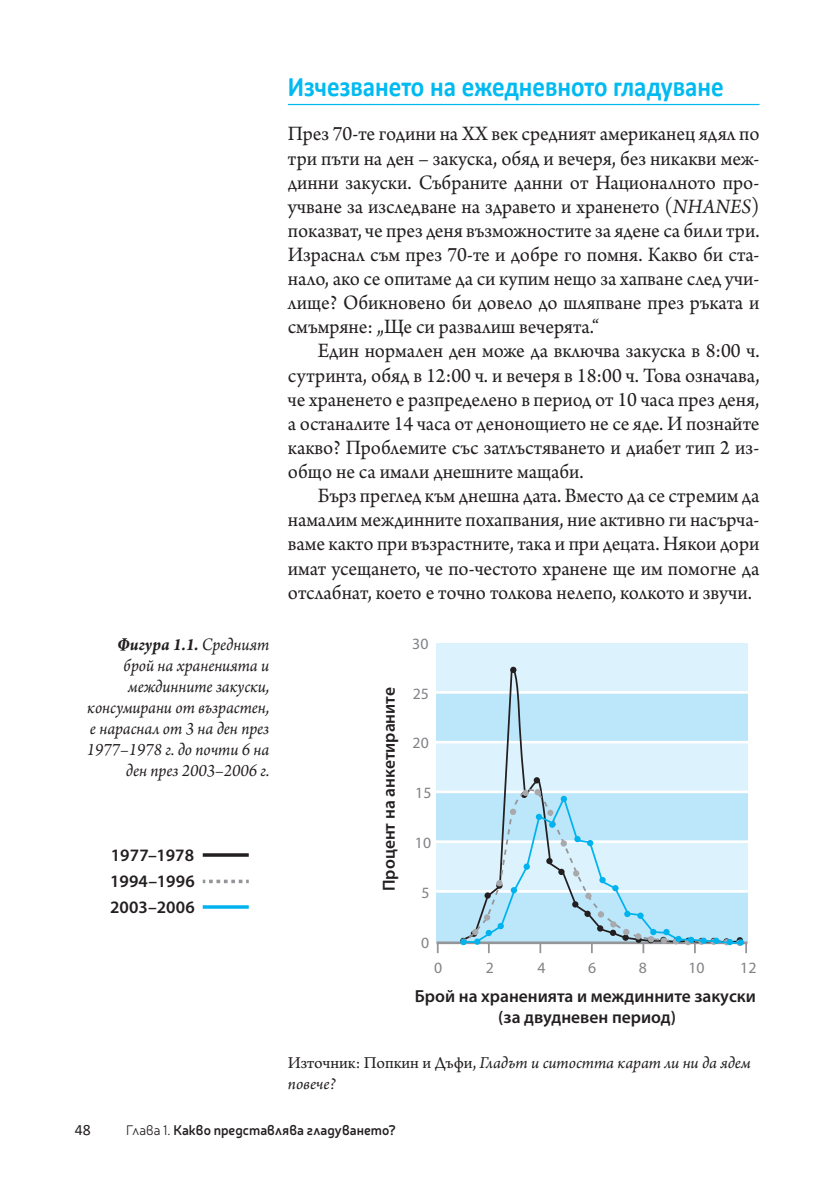
<style>
.page{position:relative;width:834px;height:1191px;background:#fff}
.page>*{position:absolute;margin:0;border:0;box-sizing:border-box;transform-origin:0 0}
.t1{font:700 28.35px "Calibri";color:#00baf1;scale:.88 1}
.t2{font:21.53px/24.2px "Arno Pro";color:#231f20;text-align:justify;scale:.96 1}
.t3{font:italic 18.38px/21px "Arno Pro";letter-spacing:-.005em;color:#231f20;text-align:right;scale:.95 1}
.t4{font:600 17.5px/26.4px "Myriad Pro";color:#231f20;text-align:center}
.t5{font:italic 17.5px/21px "Arno Pro";letter-spacing:-.005em;color:#231f20}
.t6{font:15.75px "Myriad Pro";letter-spacing:.005em;color:#808285}
.t7{font:15.75px "Calibri";color:#231f20}
.t8{font:600 14px "Neris";color:#231f20;scale:.95 1}
.s1{font-weight:700}
.s2{font-style:italic}
.s3{font-style:normal}
.s4{font-weight:300}
</style>
<div class="page">
<hr style="left:288px;top:104px;width:471px;height:1px;background:#00baf1">
<div style="left:436px;top:693px;width:311px;height:49px;background:#bce6fa"></div>
<div style="left:436px;top:742px;width:311px;height:50px;background:#dcf2fc"></div>
<div style="left:436px;top:643px;width:311px;height:50px;background:#dcf2fc"></div>
<div style="left:436px;top:792px;width:311px;height:50px;background:#bce6fa"></div>
<div style="left:436px;top:841px;width:311px;height:50px;background:#dcf2fc"></div>
<div style="left:436px;top:891px;width:311px;height:51px;background:#bce6fa"></div>
<hr style="left:434px;top:890px;width:314px;height:2px;background:#fff">
<hr style="left:434px;top:840px;width:314px;height:3px;background:#fff">
<hr style="left:434px;top:790px;width:314px;height:3px;background:#fff">
<hr style="left:434px;top:741px;width:314px;height:2px;background:#fff">
<hr style="left:434px;top:691px;width:314px;height:2px;background:#fff">
<hr style="left:436px;top:941px;width:311px;height:3px;background:#939598">
<svg style="left:539px;top:944px;width:2px;height:9px"></svg>
<svg style="left:460px;top:667px;width:283px;height:226px"></svg>
<div style="left:510px;top:666px;width:6px;height:7px;background:#231f20;border-radius:50%"></div>
<div style="left:533px;top:777px;width:7px;height:6px;background:#231f20;border-radius:50%"></div>
<svg style="left:480px;top:781px;width:255px;height:12px"></svg>
<div style="left:522px;top:789px;width:6px;height:7px;background:#a8a9ad;border-radius:50%"></div>
<svg style="left:534px;top:789px;width:6px;height:4px"></svg>
<svg style="left:694px;top:944px;width:10px;height:9px"></svg>
<svg style="left:461px;top:793px;width:282px;height:151px"></svg>
<svg style="left:460px;top:914px;width:30px;height:39px"></svg>
<svg style="left:485px;top:929px;width:7px;height:7px"></svg>
<div style="left:497px;top:923px;width:7px;height:6px;background:#00b3ef;border-radius:50%"></div>
<div style="left:510px;top:887px;width:7px;height:6px;background:#00b3ef;border-radius:50%"></div>
<div style="left:523px;top:863px;width:7px;height:6px;background:#00b3ef;border-radius:50%"></div>
<svg style="left:535px;top:813px;width:7px;height:7px"></svg>
<svg style="left:549px;top:821px;width:6px;height:6px"></svg>
<div style="left:560px;top:796px;width:7px;height:6px;background:#00b3ef;border-radius:50%"></div>
<svg style="left:574px;top:836px;width:6px;height:6px"></svg>
<svg style="left:587px;top:840px;width:6px;height:6px"></svg>
<svg style="left:599px;top:877px;width:6px;height:6px"></svg>
<svg style="left:612px;top:885px;width:6px;height:6px"></svg>
<div style="left:624px;top:910px;width:6px;height:7px;background:#00b3ef;border-radius:50%"></div>
<div style="left:637px;top:912px;width:6px;height:7px;background:#00b3ef;border-radius:50%"></div>
<svg style="left:635px;top:929px;width:46px;height:24px"></svg>
<svg style="left:687px;top:936px;width:7px;height:7px"></svg>
<div style="left:700px;top:937px;width:6px;height:7px;background:#00b3ef;border-radius:50%"></div>
<div style="left:713px;top:937px;width:6px;height:7px;background:#00b3ef;border-radius:50%"></div>
<svg style="left:723px;top:937px;width:23px;height:16px"></svg>
<hr style="left:203px;top:853px;width:46px;height:3px;background:#231f20">
<svg style="left:203px;top:879px;width:46px;height:4px"></svg>
<hr style="left:203px;top:905px;width:46px;height:3px;background:#00b3ef">
<p class="t3" style="left:87px;top:635px;width:193px"><span class="s1">Фигура 1.1.</span> Средният брой на храненията и междинните закуски, консумирани от възрастен, е нараснал от 3 на ден през<br>1977–1978 г. до почти 6 на ден през 2003–2006 г.</p>
<p class="t4" style="left:110px;top:841px;width:86px;text-align:justify">1977–1978<br>1994–1996<br>2003–2006</p>
<h1 class="t1" style="left:288px;top:67px;width:496px">Изчезването на ежедневното гладуване</h1>
<p class="t2" style="left:288px;top:123px;width:492px">През 70-те години на XX век средният американец ядял по три пъти на ден – закуска, обяд и вечеря, без никакви меж&shy;динни закуски. Събраните данни от Националното про&shy;учване за изследване на здравето и храненето (<span class="s2">NHANES</span>) показват, че през деня възможностите за ядене са били три.<br>Израснал съм през 70-те и добре го помня. Какво би ста&shy;нало, ако се опитаме да си купим нещо за хапване след учи&shy;лище? Обикновено би довело до шляпване през ръката и смъмряне: „Ще си развалиш вечерята.“</p>
<p class="t2" style="left:288px;top:340px;width:492px;text-indent:30px">Един нормален ден може да включва закуска в 8:00 ч. сутринта, обяд в 12:00 ч. и вечеря в 18:00 ч. Това означава, че храненето е разпределено в период от 10 часа през деня, а останалите 14 часа от денонощието не се яде. И познайте какво? Проблемите със затлъстяването и диабет тип 2 из&shy;общо не са имали днешните мащаби.</p>
<p class="t2" style="left:288px;top:485px;width:492px;text-indent:30px">Бърз преглед към днешна дата. Вместо да се стремим да намалим междинните похапвания, ние активно ги насърча&shy;ваме както при възрастните, така и при децата. Някои дори имат усещането, че по-честото хранене ще им помогне да отслабнат, което е точно толкова нелепо, колкото и звучи.</p>
<p class="t6" style="left:412px;top:633px;width:18px">30</p>
<p class="t4" style="left:375px;top:891px;width:205px;rotate:-90deg">Процент на анкетираните</p>
<p class="t6" style="left:412px;top:683px;width:18px">25</p>
<p class="t6" style="left:412px;top:733px;width:18px">20</p>
<p class="t6" style="left:415px;top:783px;width:18px">15</p>
<p class="t6" style="left:415px;top:833px;width:18px">10</p>
<p class="t6" style="left:421px;top:883px;width:10px">5</p>
<p class="t6" style="left:421px;top:933px;width:10px">0</p>
<p class="t6" style="left:434px;top:957px;width:10px">0</p>
<p class="t6" style="left:485px;top:957px;width:10px">2</p>
<p class="t6" style="left:537px;top:957px;width:10px">4</p>
<p class="t6" style="left:588px;top:957px;width:10px">6</p>
<p class="t6" style="left:638px;top:957px;width:10px">8</p>
<p class="t6" style="left:688px;top:957px;width:18px">10</p>
<p class="t6" style="left:740px;top:957px;width:18px">12</p>
<p class="t4" style="left:415px;top:985px;width:342px;line-height:21px">Брой на храненията и междинните закуски (за двудневен период)</p>
<p class="t5" style="left:288px;top:1053px;width:464px"><span class="s3">Източник: Попкин и Дъфи,</span> Гладът и ситостта карат ли ни да ядем повече?</p>
<p class="t7" style="left:75px;top:1119px;width:17px">48</p>
<p class="t8" style="left:126px;top:1120px;width:286px"><span class="s4">Глава 1.</span> Какво представлява гладуването?</p>
</div>
